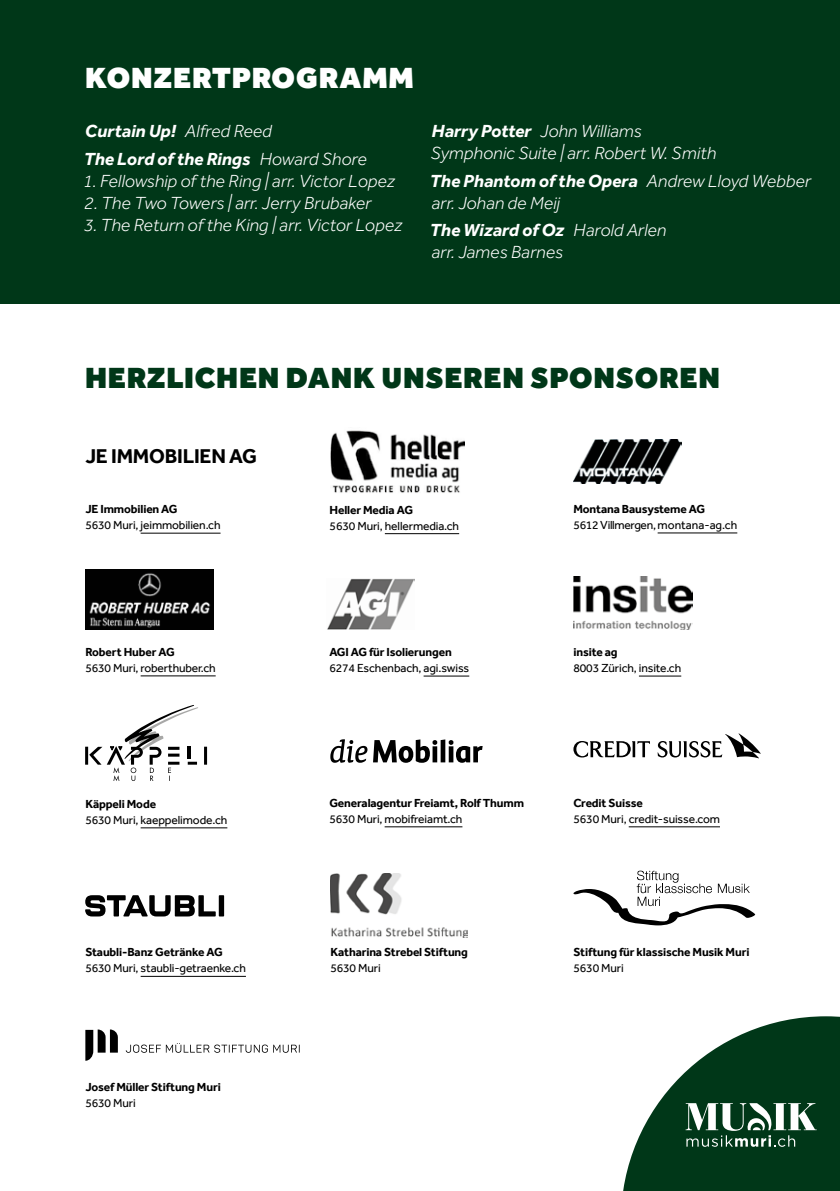
<style>
.page{position:relative;width:840px;height:1191px;background:#fff}
.page>*{position:absolute;margin:0;border:0;box-sizing:border-box;transform-origin:0 0}
.t1{font:900 30px "Effra CC";letter-spacing:.03em;color:#003718}
.t2{font:900 30px "Effra CC";letter-spacing:.03em;color:#fff}
.t3{font:700 20.6px "Effra";letter-spacing:-.01em;color:#000}
.t4{font:italic 300 18px/22px "Effra CC";color:#fff}
.t5{font:italic 700 18px/27.6px "Effra CC";color:#fff}
.t6{font:12px "Effra";letter-spacing:-.01em;color:#000}
.t7{font:700 12px "Effra";letter-spacing:-.01em;color:#000}
.s1{font-weight:300}
.s2{font-weight:700}
</style>
<div class="page">
<div style="left:0;top:0;width:839px;height:303px;background:#003718"></div>
<hr style="left:204px;top:746px;width:3px;height:18px;background:#000">
<hr style="left:85px;top:746px;width:3px;height:18px;background:#000">
<svg style="left:89px;top:705px;width:109px;height:76px"></svg>
<hr style="left:140px;top:827px;width:87px;height:1px;background:#000">
<hr style="left:384px;top:826px;width:78px;height:1px;background:#000">
<svg style="left:330px;top:739px;width:37px;height:23px"></svg>
<svg style="left:373px;top:739px;width:109px;height:24px"></svg>
<hr style="left:140px;top:675px;width:75px;height:1px;background:#000">
<img style="left:85px;top:569px;width:128px;height:60px">
<img style="left:327px;top:578px;width:87px;height:52px">
<hr style="left:423px;top:675px;width:46px;height:1px;background:#000">
<hr style="left:638px;top:675px;width:43px;height:1px;background:#000">
<img style="left:573px;top:576px;width:118px;height:53px">
<hr style="left:141px;top:976px;width:105px;height:1px;background:#000">
<hr style="left:657px;top:532px;width:79px;height:1px;background:#000">
<hr style="left:384px;top:533px;width:75px;height:1px;background:#000">
<img style="left:573px;top:440px;width:108px;height:44px">
<hr style="left:628px;top:826px;width:91px;height:1px;background:#000">
<svg style="left:573px;top:741px;width:76px;height:16px"></svg>
<svg style="left:657px;top:733px;width:103px;height:25px"></svg>
<svg style="left:85px;top:895px;width:139px;height:21px"></svg>
<img style="left:330px;top:430px;width:134px;height:63px">
<hr style="left:140px;top:533px;width:80px;height:1px;background:#000">
<svg style="left:573px;top:870px;width:182px;height:55px"></svg>
<svg style="left:623px;top:1016px;width:216px;height:175px"></svg>
<img style="left:330px;top:873px;width:137px;height:64px">
<svg style="left:126px;top:1043px;width:174px;height:9px"></svg>
<svg style="left:85px;top:1029px;width:33px;height:31px"></svg>
<h1 class="t2" style="left:85px;top:60px;width:330px">KONZERTPROGRAMM</h1>
<h3 class="t5" style="left:84px;top:118px;width:284px">Curtain Up! <span class="s1">Alfred Reed<br></span>The Lord of the Rings <span class="s1">Howard Shore</span></h3>
<h3 class="t4" style="left:83px;top:171px;width:314px">1. Fellowship of the Ring | arr. Victor Lopez</h3>
<h3 class="t4" style="left:84px;top:193px;width:288px">2. The Two Towers | arr. Jerry Brubaker</h3>
<h3 class="t4" style="left:84px;top:215px;width:320px">3. The Return of the King | arr. Victor Lopez</h3>
<h3 class="t4" style="left:430px;top:122px;width:287px"><span class="s2">Harry Potter</span> John Williams<br>Symphonic Suite | arr. Robert W. Smith</h3>
<h3 class="t4" style="left:430px;top:171px;width:382px"><span class="s2">The Phantom of the Opera</span> Andrew Lloyd Webber arr. Johan de Meij</h3>
<h3 class="t4" style="left:430px;top:221px;width:238px"><span class="s2">The Wizard of Oz</span> Harold Arlen arr. James Barnes</h3>
<h1 class="t1" style="left:85px;top:359px;width:635px">HERZLICHEN DANK UNSEREN SPONSOREN</h1>
<h2 class="t3" style="left:85px;top:444px;width:173px">JE IMMOBILIEN AG</h2>
<p class="t7" style="left:85px;top:502px;width:94px">JE Immobilien AG</p>
<p class="t6" style="left:85px;top:518px;width:137px">5630 Muri, jeimmobilien.ch</p>
<p class="t7" style="left:85px;top:644px;width:91px">Robert Huber AG</p>
<p class="t6" style="left:85px;top:660px;width:132px">5630 Muri, roberthuber.ch</p>
<p class="t7" style="left:85px;top:796px;width:72px">Käppeli Mode</p>
<p class="t6" style="left:85px;top:812px;width:143px">5630 Muri, kaeppelimode.ch</p>
<p class="t7" style="left:85px;top:945px;width:139px">Staubli-Banz Getränke AG</p>
<p class="t6" style="left:85px;top:961px;width:162px">5630 Muri, staubli-getraenke.ch</p>
<p class="t7" style="left:85px;top:1079px;width:137px">Josef Müller Stiftung Muri</p>
<p class="t6" style="left:85px;top:1095px;width:52px">5630 Muri</p>
<p class="t7" style="left:329px;top:502px;width:85px">Heller Media AG</p>
<p class="t6" style="left:329px;top:518px;width:131px">5630 Muri, hellermedia.ch</p>
<p class="t7" style="left:573px;top:502px;width:133px">Montana Bausysteme AG</p>
<p class="t6" style="left:573px;top:518px;width:165px">5612 Villmergen, montana-ag.ch</p>
<p class="t7" style="left:329px;top:645px;width:124px">AGI AG für Isolierungen</p>
<p class="t6" style="left:329px;top:661px;width:141px">6274 Eschenbach, agi.swiss</p>
<p class="t7" style="left:573px;top:645px;width:46px">insite ag</p>
<p class="t6" style="left:573px;top:661px;width:109px">8003 Zürich, insite.ch</p>
<p class="t7" style="left:329px;top:795px;width:196px">Generalagentur Freiamt, Rolf Thumm</p>
<p class="t6" style="left:329px;top:811px;width:134px">5630 Muri, mobifreiamt.ch</p>
<p class="t7" style="left:573px;top:795px;width:71px">Credit Suisse</p>
<p class="t6" style="left:573px;top:811px;width:148px">5630 Muri, credit-suisse.com</p>
<p class="t7" style="left:330px;top:945px;width:139px">Katharina Strebel Stiftung</p>
<p class="t6" style="left:330px;top:961px;width:52px">5630 Muri</p>
<p class="t7" style="left:573px;top:945px;width:177px">Stiftung für klassische Musik Muri</p>
<p class="t6" style="left:573px;top:961px;width:52px">5630 Muri</p>
</div>
